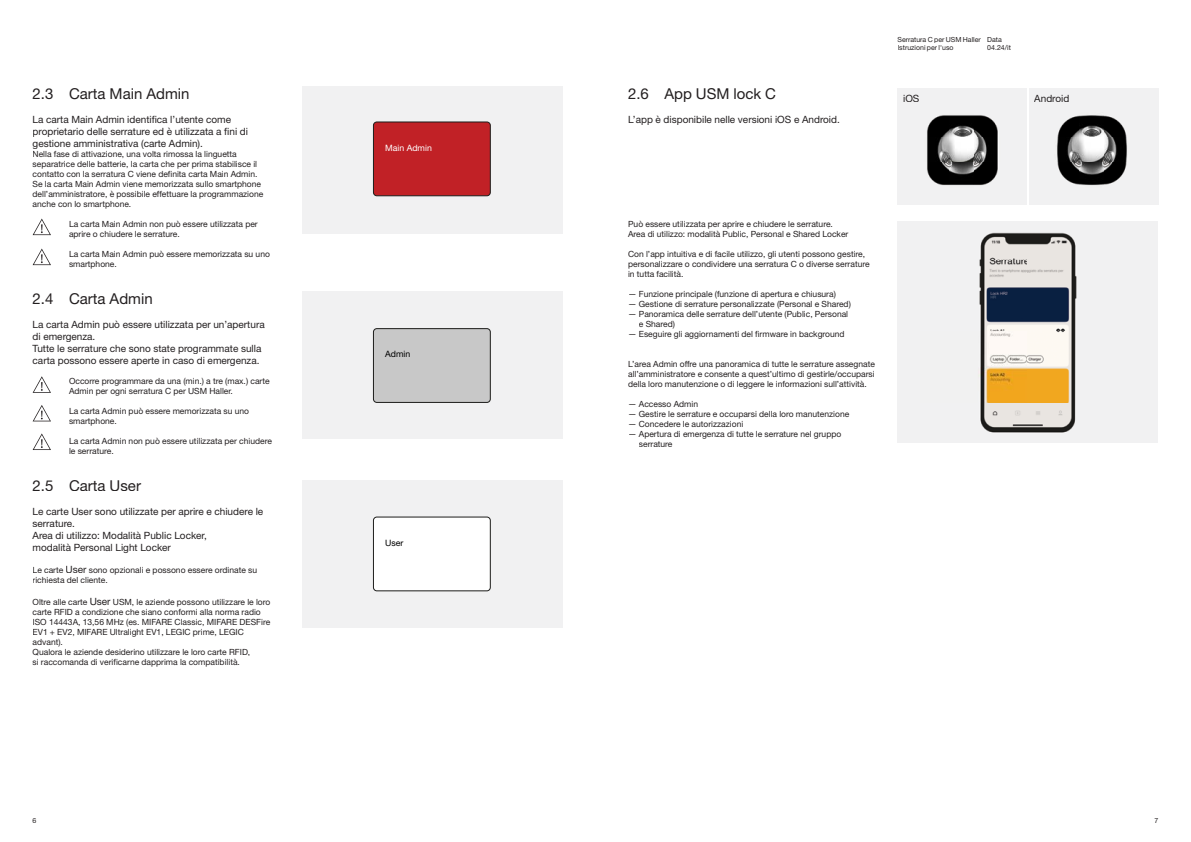
<style>
.page{position:relative;width:1191px;height:842px;background:#fff}
.page>*{position:absolute;margin:0;border:0;box-sizing:border-box;transform-origin:0 0}
.t1{font:15px "Helvetica Neue LT Pro";color:#231f20}
.t2{font:10px/12px "Helvetica Neue LT Pro";color:#231f20}
.t3{font:8.8px "Helvetica Neue";color:#fff}
.t4{font:8.8px "Helvetica Neue";color:#000}
.t5{font:8.5px/10px "Helvetica Neue LT Pro";color:#231f20}
.t6{font:7px/8.4px "Helvetica Neue LT Pro";color:#231f20}
.s1{font-size:10px}
</style>
<div class="page">
<div style="left:897px;top:88px;width:130px;height:117px;background:#f1f1f2"></div>
<div style="left:1029px;top:88px;width:129px;height:117px;background:#f1f1f2"></div>
<div style="left:302px;top:86px;width:261px;height:148px;background:#f1f1f2"></div>
<div style="left:373px;top:122px;width:117px;height:74px;background:#c12126;border-radius:3px"></div>
<div style="left:373px;top:122px;width:117px;height:74px;border:1px solid #1d1d1b;border-radius:3px"></div>
<div style="left:302px;top:292px;width:261px;height:147px;background:#f1f1f2"></div>
<div style="left:373px;top:329px;width:117px;height:73px;background:#c8c8c8;border-radius:3px"></div>
<div style="left:373px;top:328px;width:117px;height:75px;border:1px solid #1d1d1b;border-radius:3px"></div>
<div style="left:302px;top:480px;width:261px;height:148px;background:#f1f1f2"></div>
<div style="left:373px;top:517px;width:117px;height:74px;background:#fff;border-radius:3px"></div>
<div style="left:373px;top:517px;width:117px;height:74px;border:1px solid #1d1d1b;border-radius:3px"></div>
<svg style="left:33px;top:219px;width:18px;height:16px"></svg>
<svg style="left:33px;top:249px;width:18px;height:16px"></svg>
<svg style="left:33px;top:376px;width:18px;height:17px"></svg>
<svg style="left:33px;top:405px;width:18px;height:16px"></svg>
<svg style="left:33px;top:433px;width:18px;height:17px"></svg>
<img style="left:927px;top:115px;width:71px;height:71px">
<img style="left:1057px;top:115px;width:70px;height:71px">
<div style="left:897px;top:221px;width:261px;height:221px;background:#f1f1f2"></div>
<img style="left:979px;top:232px;width:98px;height:201px">
<h1 class="t1" style="left:33px;top:84px;width:158px">2.3 Carta Main Admin</h1>
<p class="t2" style="left:33px;top:113px;width:217px">La carta Main Admin identifica l’utente come proprietario delle serrature ed è utilizzata a fini di gestione amministrativa (carte Admin).</p>
<p class="t5" style="left:33px;top:148px;width:232px">Nella fase di attivazione, una volta rimossa la linguetta separatrice delle batterie, la carta che per prima stabilisce il contatto con la serratura C viene definita carta Main Admin.<br>Se la carta Main Admin viene memorizzata sullo smartphone dell’amministratore, è possibile effettuare la programmazione anche con lo smartphone.</p>
<p class="t5" style="left:69px;top:218px;width:190px">La carta Main Admin non può essere utilizzata per aprire o chiudere le serrature.</p>
<p class="t5" style="left:69px;top:248px;width:202px">La carta Main Admin può essere memorizzata su uno smartphone.</p>
<h1 class="t1" style="left:33px;top:289px;width:122px">2.4 Carta Admin</h1>
<p class="t2" style="left:33px;top:318px;width:234px">La carta Admin può essere utilizzata per un’apertura di emergenza.<br>Tutte le serrature che sono state programmate sulla carta possono essere aperte in caso di emergenza.</p>
<p class="t5" style="left:69px;top:375px;width:202px">Occorre programmare da una (min.) a tre (max.) carte<br>Admin per ogni serratura C per USM Haller.</p>
<p class="t5" style="left:69px;top:405px;width:182px">La carta Admin può essere memorizzata su uno smartphone.</p>
<p class="t5" style="left:69px;top:435px;width:204px">La carta Admin non può essere utilizzata per chiudere le serrature.</p>
<h1 class="t1" style="left:33px;top:476px;width:110px">2.5 Carta User</h1>
<p class="t2" style="left:33px;top:505px;width:232px">Le carte User sono utilizzate per aprire e chiudere le serrature.<br>Area di utilizzo: Modalità Public Locker,<br>modalità Personal Light Locker</p>
<p class="t5" style="left:33px;top:564px;width:226px">Le carte <span class="s1">User</span> sono opzionali e possono essere ordinate su richiesta del cliente.</p>
<p class="t5" style="left:33px;top:596px;width:239px">Oltre alle carte <span class="s1">User</span> USM, le aziende possono utilizzare le loro carte RFID a condizione che siano conformi alla norma radio ISO 14443A, 13,56 MHz (es. MIFARE Classic, MIFARE DESFire EV1 + EV2, MIFARE Ultralight EV1, LEGIC prime, LEGIC advant).<br>Qualora le aziende desiderino utilizzare le loro carte RFID,<br>si raccomanda di verificarne dapprima la compatibilità.</p>
<p class="t3" style="left:385px;top:142px;width:48px">Main Admin</p>
<p class="t4" style="left:385px;top:349px;width:27px">Admin</p>
<p class="t4" style="left:385px;top:537px;width:20px">User</p>
<h1 class="t1" style="left:628px;top:84px;width:149px">2.6 App USM lock C</h1>
<p class="t2" style="left:628px;top:113px;width:213px">L’app è disponibile nelle versioni iOS e Android.</p>
<p class="t6" style="left:897px;top:35px;width:85px">Serratura C per USM Haller<br>Istruzioni per l'uso</p>
<p class="t6" style="left:987px;top:35px;width:25px">Data<br>04.24/it</p>
<p class="t2" style="left:903px;top:92px;width:18px">iOS</p>
<p class="t2" style="left:1034px;top:92px;width:37px">Android</p>
<p class="t5" style="left:628px;top:218px;width:222px">Può essere utilizzata per aprire e chiudere le serrature.<br>Area di utilizzo: modalità Public, Personal e Shared Locker</p>
<p class="t5" style="left:628px;top:248px;width:243px">Con l’app intuitiva e di facile utilizzo, gli utenti possono gestire, personalizzare o condividere una serratura C o diverse serrature in tutta facilità.</p>
<p class="t5" style="left:628px;top:288px;width:209px">— Funzione principale (funzione di apertura e chiusura)</p>
<p class="t5" style="left:628px;top:298px;width:224px">— Gestione di serrature personalizzate (Personal e Shared)</p>
<p class="t5" style="left:639px;top:308px;width:211px;text-indent:-11px">— Panoramica delle serrature dell’utente (Public, Personal e Shared)</p>
<p class="t5" style="left:628px;top:328px;width:218px">— Eseguire gli aggiornamenti del firmware in background</p>
<p class="t5" style="left:628px;top:358px;width:248px;text-align:justify">L’area Admin offre una panoramica di tutte le serrature assegnate all’amministratore e consente a quest’ultimo di gestirle/occuparsi della loro manutenzione o di leggere le informazioni sull’attività.</p>
<p class="t5" style="left:628px;top:398px;width:71px">— Accesso Admin</p>
<p class="t5" style="left:628px;top:408px;width:223px">— Gestire le serrature e occuparsi della loro manutenzione</p>
<p class="t5" style="left:628px;top:418px;width:117px">— Concedere le autorizzazioni</p>
<p class="t5" style="left:639px;top:428px;width:204px;text-indent:-11px">— Apertura di emergenza di tutte le serrature nel gruppo serrature</p>
<p class="t6" style="left:33px;top:816px;width:5px">6</p>
<p class="t6" style="left:1154px;top:816px;width:5px">7</p>
</div>
